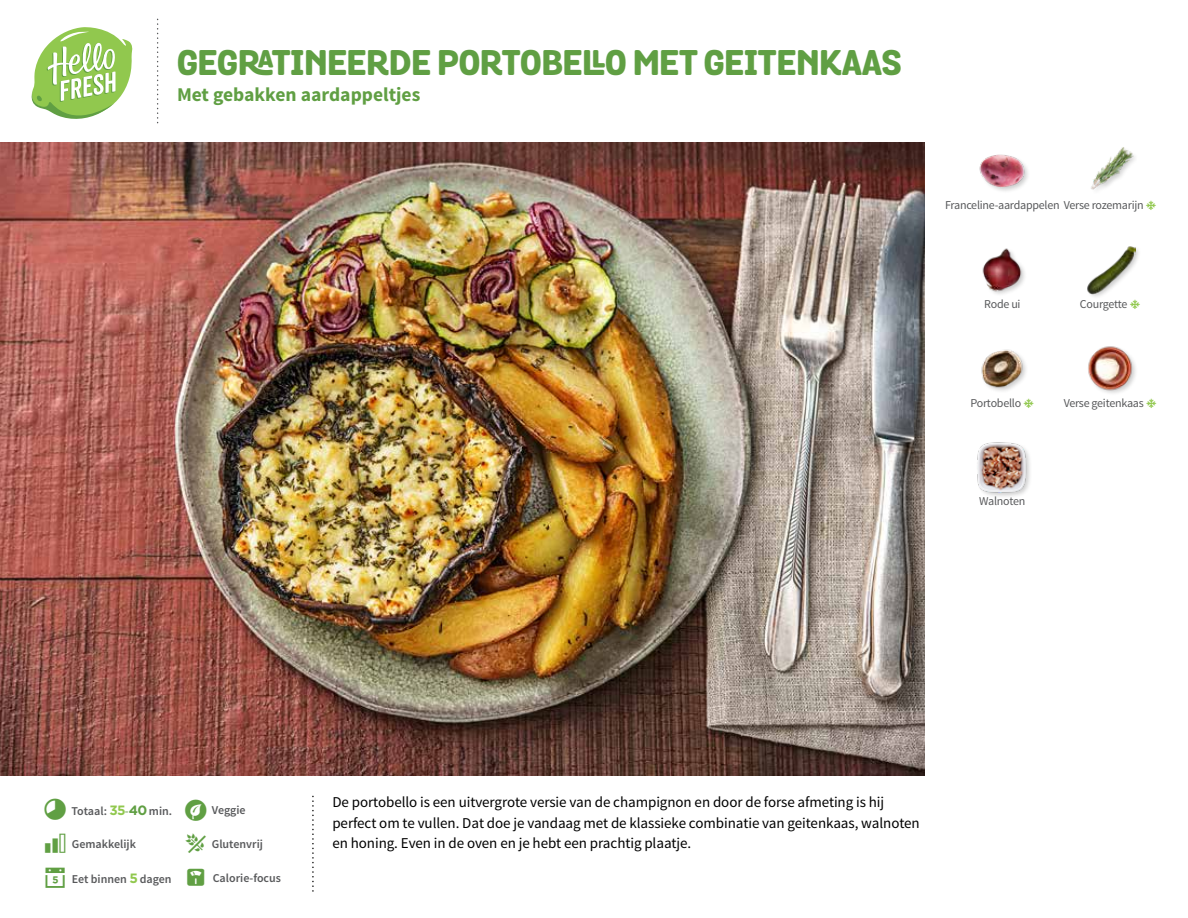
<style>
.page{position:relative;width:1188px;height:918px;background:#fff}
.page>*{position:absolute;margin:0;border:0;box-sizing:border-box;transform-origin:0 0}
.t1{font:800 34.5px "Grota Rounded";color:#609f43}
.t2{font:700 19.5px "Source Sans Pro";color:#609f43}
.t3{font:15px/20.5px "Source Sans Pro";letter-spacing:-.005em;color:#000}
.t4{font:12px "Source Sans Pro";letter-spacing:-.02em;color:#58595b}
.t5{font:600 12px "Source Sans Pro";color:#58595b}
.s1{font-family:"Gotham";font-weight:700;font-size:13.5px;color:#91c84e}
.s2{color:#80ac5f}
.s3{font-family:"Gotham";font-weight:700;font-size:13.5px;color:#609f43}
</style>
<div class="page">
<svg style="left:31px;top:27px;width:102px;height:92px"></svg>
<img style="left:0;top:142px;width:925px;height:634px">
<img style="left:1091px;top:147px;width:44px;height:43px">
<img style="left:1088px;top:346px;width:48px;height:47px">
<div style="left:1086px;top:245px;width:56px;height:55px;background:#000;opacity:.2"></div>
<img style="left:1086px;top:245px;width:49px;height:49px">
<img style="left:979px;top:154px;width:49px;height:37px">
<img style="left:981px;top:349px;width:45px;height:42px">
<img style="left:977px;top:442px;width:53px;height:54px">
<img style="left:982px;top:248px;width:43px;height:46px">
<h1 class="t1" style="left:177px;top:35px;width:726px">GEGRATINEERDE PORTOBELLO MET GEITENKAAS</h1>
<h2 class="t2" style="left:177px;top:82px;width:245px">Met gebakken aardappeltjes</h2>
<p class="t4" style="left:945px;top:198px;width:200px">Franceline-aardappelen Verse rozemarijn</p>
<p class="t4" style="left:984px;top:297px;width:38px">Rode ui</p>
<p class="t4" style="left:1080px;top:297px;width:49px">Courgette</p>
<p class="t4" style="left:970px;top:396px;width:52px">Portobello</p>
<p class="t4" style="left:1064px;top:396px;width:82px">Verse geitenkaas</p>
<p class="t4" style="left:979px;top:493px;width:48px">Walnoten</p>
<p class="t5" style="left:71px;top:803px;width:102px">Totaal: <span class="s1">35</span><span class="s2">-</span><span class="s3">40</span> min.</p>
<p class="t5" style="left:212px;top:803px;width:35px">Veggie</p>
<p class="t3" style="left:332px;top:792px;width:589px">De portobello is een uitvergrote versie van de champignon en door de forse afmeting is hij perfect om te vullen. Dat doe je vandaag met de klassieke combinatie van geitenkaas, walnoten</p>
<p class="t5" style="left:72px;top:837px;width:66px">Gemakkelijk</p>
<p class="t5" style="left:212px;top:837px;width:53px">Glutenvrij</p>
<p class="t3" style="left:332px;top:833px;width:360px">en honing. Even in de oven en je hebt een prachtig plaatje.</p>
<p class="t5" style="left:72px;top:871px;width:101px">Eet binnen <span class="s1">5</span> dagen</p>
<p class="t5" style="left:213px;top:870px;width:70px">Calorie-focus</p>
</div>
